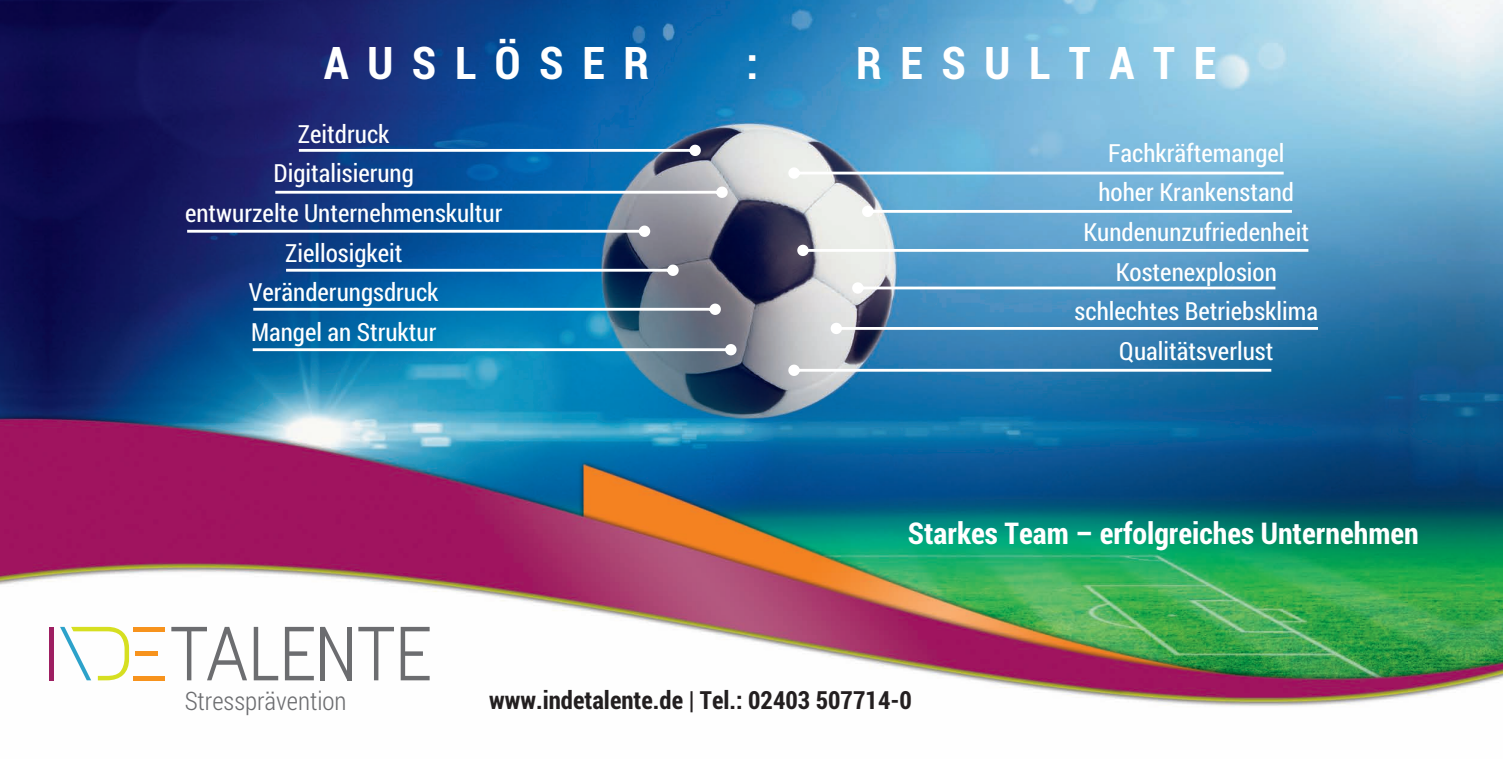
<style>
.page{position:relative;width:1503px;height:759px;background:#fff}
.page>*{position:absolute;margin:0;border:0;box-sizing:border-box;transform-origin:0 0}
.t1{font:700 45px "Roboto Condensed";letter-spacing:.415em;color:#fff}
.t2{font:700 30px "Roboto Condensed";color:#fff}
.t3{font:300 25.5px "Roboto Condensed";color:#6c6d70}
.t4{font:25px/39.5px "Roboto Condensed";color:#fff;text-align:center}
.t5{font:700 25px "Roboto Condensed";color:#231f20}
</style>
<div class="page">
<img style="left:0;top:0;width:1502px;height:707px">
<svg style="left:299px;top:145px;width:402px;height:11px"></svg>
<svg style="left:275px;top:186px;width:452px;height:12px"></svg>
<svg style="left:187px;top:225px;width:463px;height:12px"></svg>
<svg style="left:286px;top:264px;width:392px;height:12px"></svg>
<svg style="left:253px;top:303px;width:468px;height:12px"></svg>
<svg style="left:253px;top:344px;width:483px;height:11px"></svg>
<svg style="left:788px;top:167px;width:495px;height:12px"></svg>
<svg style="left:862px;top:206px;width:429px;height:11px"></svg>
<svg style="left:797px;top:244px;width:511px;height:12px"></svg>
<svg style="left:852px;top:282px;width:423px;height:11px"></svg>
<svg style="left:830px;top:322px;width:487px;height:12px"></svg>
<svg style="left:788px;top:364px;width:483px;height:12px"></svg>
<hr style="left:49px;top:626px;width:4px;height:54px;background:#9e1f62">
<svg style="left:60px;top:626px;width:69px;height:54px"></svg>
<div style="left:133px;top:626px;width:32px;height:5px;background:#f7931d"></div>
<div style="left:133px;top:675px;width:32px;height:5px;background:#f7931d"></div>
<svg style="left:254px;top:626px;width:24px;height:54px"></svg>
<svg style="left:358px;top:626px;width:36px;height:54px"></svg>
<svg style="left:285px;top:626px;width:29px;height:54px"></svg>
<hr style="left:136px;top:651px;width:22px;height:4px;background:#f7931d">
<svg style="left:171px;top:626px;width:76px;height:54px"></svg>
<svg style="left:401px;top:626px;width:28px;height:54px"></svg>
<svg style="left:320px;top:626px;width:32px;height:54px"></svg>
<h1 class="t1" style="left:324px;top:32px;width:327px">AUSLÖSER</h1>
<p class="t4" style="left:185px;top:113px;width:319px">Zeitdruck<br>Digitalisierung<br>entwurzelte Unternehmenskultur<br>Ziellosigkeit<br>Veränderungsdruck<br>Mangel an Struktur</p>
<h1 class="t1" style="left:746px;top:32px;width:13px">:</h1>
<h1 class="t1" style="left:856px;top:32px;width:361px">RESULTATE</h1>
<p class="t4" style="left:1074px;top:132px;width:245px">Fachkräftemangel<br>hoher Krankenstand<br>Kundenunzufriedenheit<br>Kostenexplosion schlechtes Betriebsklima<br>Qualitätsverlust</p>
<p class="t2" style="left:908px;top:512px;width:512px">Starkes Team – erfolgreiches Unternehmen</p>
<p class="t3" style="left:185px;top:683px;width:163px">Stressprävention</p>
<p class="t5" style="left:489px;top:682px;width:424px">www.indetalente.de | Tel.: 02403 507714-0</p>
</div>
